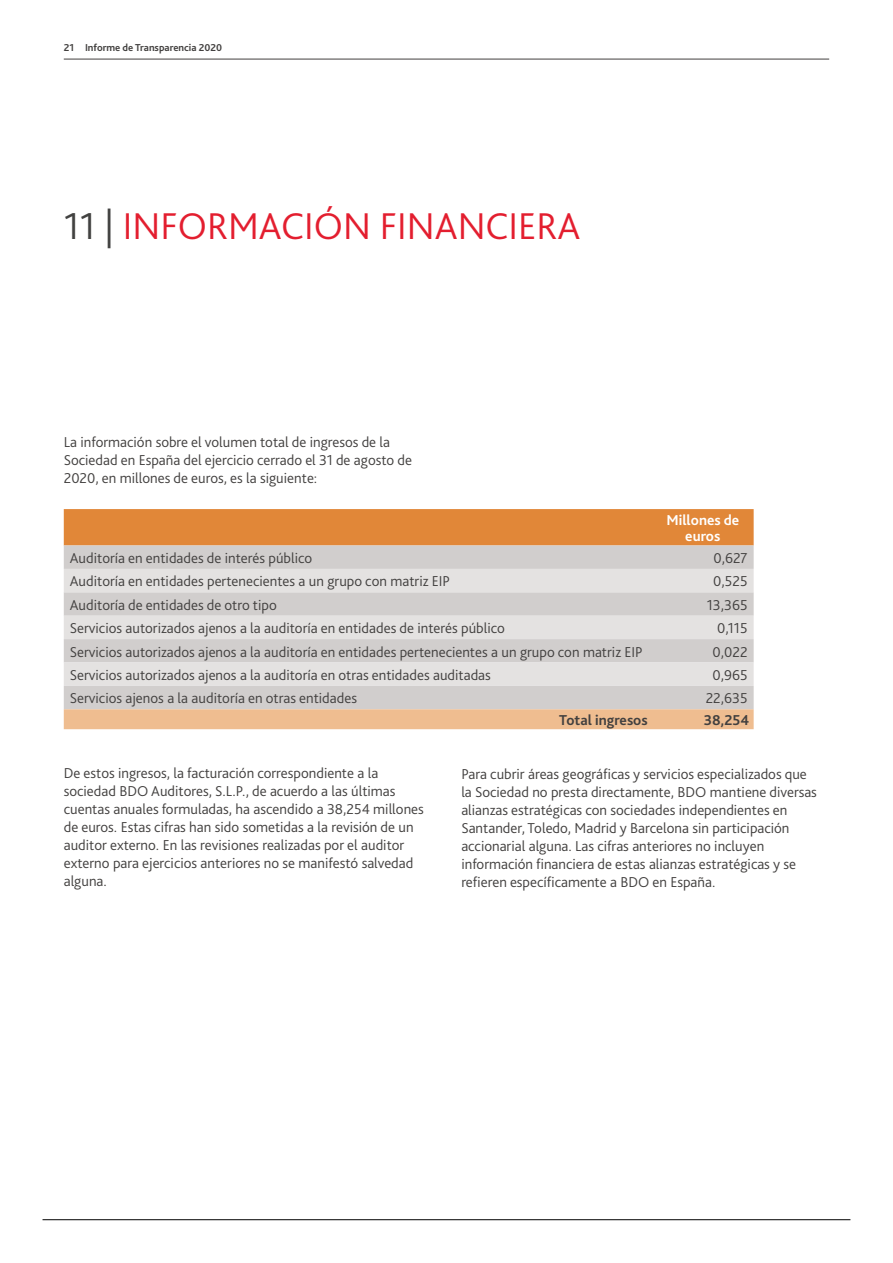
<style>
.page{position:relative;width:893px;height:1263px;background:#fff}
.page>*{position:absolute;margin:0;border:0;box-sizing:border-box;transform-origin:0 0}
.t1{font:300 39px "Bliss Pro";color:#e31e2f}
.t2{font:300 15px/18px "Bliss Pro";color:#42403f}
.t3{font:700 15px "Bliss Pro";color:#42403f}
.t4{font:700 15px/16.5px "Bliss Pro";color:#fff;text-align:center}
.t5{font:700 10.5px "Bliss Pro";color:#42403f}
.s1{color:#424241}
</style>
<div class="page">
<hr style="left:43px;top:1219px;width:807px;height:1px;background:#000">
<hr style="left:64px;top:59px;width:765px;height:1px;background:#42403f">
<div style="left:64px;top:509px;width:690px;height:36px;background:#e18738"></div>
<div style="left:64px;top:545px;width:690px;height:164px;background:#d1cecd"></div>
<svg style="left:64px;top:569px;width:690px;height:117px;fill:#e4e2e1"></svg>
<div style="left:64px;top:709px;width:690px;height:20px;background:#efbd90"></div>
<p class="t5" style="left:64px;top:40px;width:160px">21 Informe de Transparencia 2020</p>
<h1 class="t1" style="left:64px;top:202px;width:518px"><span class="s1">11 |</span> INFORMACIÓN FINANCIERA</h1>
<p class="t2" style="left:64px;top:432px;width:350px">La información sobre el volumen total de ingresos de la<br>Sociedad en España del ejercicio cerrado el 31 de agosto de<br>2020, en millones de euros, es la siguiente:</p>
<p class="t4" style="left:666px;top:511px;width:74px">Millones de euros</p>
<p class="t2" style="left:70px;top:548px;width:244px">Auditoría en entidades de interés público</p>
<p class="t2" style="left:713px;top:548px;width:36px">0,627</p>
<p class="t2" style="left:70px;top:572px;width:382px">Auditoría en entidades pertenecientes a un grupo con matriz EIP</p>
<p class="t2" style="left:713px;top:572px;width:36px">0,525</p>
<p class="t2" style="left:70px;top:595px;width:208px">Auditoría de entidades de otro tipo</p>
<p class="t2" style="left:707px;top:595px;width:42px">13,365</p>
<p class="t2" style="left:70px;top:619px;width:437px">Servicios autorizados ajenos a la auditoría en entidades de interés público</p>
<p class="t2" style="left:717px;top:619px;width:32px">0,115</p>
<p class="t2" style="left:70px;top:642px;width:574px">Servicios autorizados ajenos a la auditoría en entidades pertenecientes a un grupo con matriz EIP</p>
<p class="t2" style="left:713px;top:642px;width:37px">0,022</p>
<p class="t2" style="left:70px;top:665px;width:423px">Servicios autorizados ajenos a la auditoría en otras entidades auditadas</p>
<p class="t2" style="left:712px;top:665px;width:37px">0,965</p>
<p class="t2" style="left:70px;top:689px;width:289px">Servicios ajenos a la auditoría en otras entidades</p>
<p class="t2" style="left:706px;top:689px;width:43px">22,635</p>
<p class="t3" style="left:559px;top:711px;width:90px">Total ingresos</p>
<p class="t3" style="left:704px;top:711px;width:47px">38,254</p>
<p class="t2" style="left:64px;top:764px;width:362px">De estos ingresos, la facturación correspondiente a la sociedad BDO Auditores, S.L.P., de acuerdo a las últimas cuentas anuales formuladas, ha ascendido a 38,254 millones de euros. Estas cifras han sido sometidas a la revisión de un auditor externo. En las revisiones realizadas por el auditor externo para ejercicios anteriores no se manifestó salvedad alguna.</p>
<p class="t2" style="left:461px;top:765px;width:357px">Para cubrir áreas geográficas y servicios especializados que la Sociedad no presta directamente, BDO mantiene diversas alianzas estratégicas con sociedades independientes en Santander, Toledo, Madrid y Barcelona sin participación accionarial alguna. Las cifras anteriores no incluyen información financiera de estas alianzas estratégicas y se refieren específicamente a BDO en España.</p>
</div>
